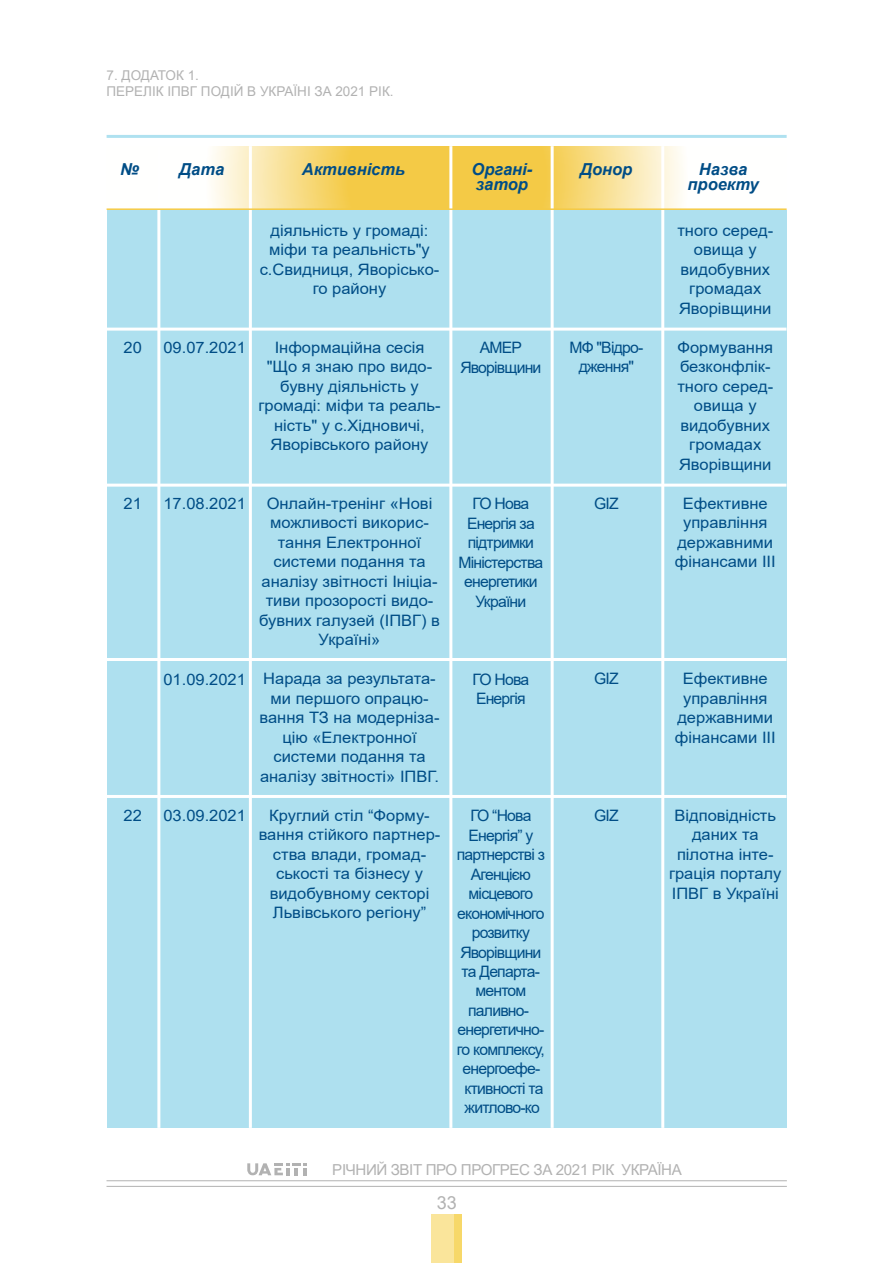
<style>
.page{position:relative;width:893px;height:1263px;background:#fff}
.page>*{position:absolute;margin:0;border:0;box-sizing:border-box;transform-origin:0 0}
.t1{font:18px "Arial";color:#b2b2b2}
.t2{font:italic 700 16.5px/15px "Arial";color:#004d86}
.t3{font:15.75px/19.5px "Arial";color:#004d86;text-align:center;scale:1.05 1}
.t4{font:15.75px/19.5px "Arial";letter-spacing:-.05em;color:#004d86;text-align:center}
.t5{font:15.75px "Arial";color:#004d86}
.t6{font:15.15px "Arial";letter-spacing:-.025em;color:#b2b2b2}
.t7{font:13.5px/16.5px "Arial";color:#b2b2b2}
</style>
<div class="page">
<div style="left:107px;top:146px;width:679px;height:982px;background:#aee0ef"></div>
<svg style="left:107px;top:146px;width:679px;height:62px;background:#f9e4a2"></svg>
<hr style="left:157px;top:146px;width:3px;height:982px;background:#fff">
<hr style="left:249px;top:146px;width:3px;height:982px;background:#fff">
<hr style="left:449px;top:146px;width:3px;height:982px;background:#fff">
<hr style="left:551px;top:146px;width:3px;height:982px;background:#fff">
<hr style="left:661px;top:146px;width:3px;height:982px;background:#fff">
<hr style="left:107px;top:135px;width:680px;height:3px;background:#5fc4e1">
<hr style="left:107px;top:208px;width:680px;height:2px;background:#f4ca46">
<hr style="left:107px;top:1186px;width:680px;height:1px;background:#b2b2b2">
<hr style="left:107px;top:1180px;width:680px;height:1px;background:#b2b2b2">
<div style="left:431px;top:1215px;width:31px;height:48px;background:#fae59b"></div>
<div style="left:455px;top:1215px;width:7px;height:48px;background:#f7d869"></div>
<svg style="left:247px;top:1163px;width:60px;height:12px"></svg>
<hr style="left:106px;top:328px;width:680px;height:3px;background:#fff">
<hr style="left:106px;top:484px;width:680px;height:3px;background:#fff">
<hr style="left:106px;top:658px;width:680px;height:3px;background:#fff">
<hr style="left:106px;top:795px;width:680px;height:3px;background:#fff">
<p class="t7" style="left:107px;top:66px;width:289px">7. ДОДАТОК 1.<br>ПЕРЕЛІК ІПВГ ПОДІЙ В УКРАЇНІ ЗА 2021 РІК.</p>
<p class="t2" style="left:120px;top:162px;width:20px">№</p>
<p class="t2" style="left:179px;top:162px;width:46px">Дата</p>
<p class="t2" style="left:302px;top:162px;width:105px">Активність</p>
<p class="t2" style="left:472px;top:162px;width:62px">Органі&shy;затор</p>
<p class="t2" style="left:580px;top:162px;width:54px">Донор</p>
<p class="t2" style="left:688px;top:162px;width:73px;text-align:center">Назва проекту</p>
<p class="t3" style="left:260px;top:221px;width:173px">діяльність у громаді: міфи та реальність"у с.Свидниця, Яворісько&shy;го району</p>
<p class="t3" style="left:124px;top:338px;width:19px">20</p>
<p class="t3" style="left:163px;top:338px;width:80px">09.07.2021</p>
<p class="t3" style="left:258px;top:338px;width:175px">Інформаційна сесія "Що я знаю про видо&shy;бувну діяльність у громаді: міфи та реаль&shy;ність" у с.Хідновичі,<br>Яворівського району</p>
<p class="t4" style="left:460px;top:338px;width:83px">АМЕР<br>Яворівщини</p>
<p class="t4" style="left:570px;top:337px;width:75px">МФ "Відро&shy;дження"</p>
<p class="t3" style="left:124px;top:494px;width:19px">21</p>
<p class="t3" style="left:124px;top:806px;width:19px">22</p>
<p class="t3" style="left:163px;top:494px;width:80px">17.08.2021</p>
<p class="t3" style="left:163px;top:669px;width:80px">01.09.2021</p>
<p class="t3" style="left:163px;top:806px;width:80px">03.09.2021</p>
<p class="t3" style="left:259px;top:494px;width:174px">Онлайн-тренінг «Нові можливості викорис&shy;тання Електронної системи подання та аналізу звітності Ініціа&shy;тиви прозорості видо&shy;бувних галузей (ІПВГ) в<br>Україні»</p>
<p class="t3" style="left:260px;top:669px;width:173px">Нарада за результата&shy;ми першого опрацю&shy;вання ТЗ на модерніза&shy;цію «Електронної системи подання та аналізу звітності» ІПВГ.</p>
<p class="t3" style="left:259px;top:805px;width:174px">Круглий стіл “Форму&shy;вання стійкого партнер&shy;ства влади, громад&shy;ськості та бізнесу у видобувному секторі<br>Львівського регіону”</p>
<p class="t4" style="left:459px;top:494px;width:86px">ГО Нова<br>Енергія за підтримки<br>Міністерства енергетики<br>України</p>
<p class="t4" style="left:473px;top:669px;width:58px;text-align:left">ГО Нова<br>Енергія</p>
<p class="t4" style="left:457px;top:806px;width:90px">ГО “Нова<br>Енергія” у партнерстві з<br>Агенцією місцевого економічного розвитку<br>Яворівщини та Департа&shy;ментом паливно&shy;енергетично&shy;го комплексу, енергоефе&shy;ктивності та житлово-ко</p>
<p class="t5" style="left:594px;top:492px;width:26px">GIZ</p>
<p class="t5" style="left:594px;top:668px;width:26px">GIZ</p>
<p class="t5" style="left:594px;top:804px;width:26px">GIZ</p>
<p class="t3" style="left:677px;top:221px;width:93px">тного серед&shy;овища у видобувних громадах<br>Яворівщини</p>
<p class="t3" style="left:677px;top:338px;width:93px">Формування безконфлік&shy;тного серед&shy;овища у видобувних громадах<br>Яворівщини</p>
<p class="t3" style="left:675px;top:494px;width:98px">Ефективне управління державними фінансами ІІІ</p>
<p class="t3" style="left:675px;top:669px;width:98px">Ефективне управління державними фінансами ІІІ</p>
<p class="t3" style="left:669px;top:806px;width:108px">Відповідність даних та пілотна інте&shy;грація порталу<br>ІПВГ в Україні</p>
<p class="t6" style="left:332px;top:1159px;width:351px">РІЧНИЙ ЗВІТ ПРО ПРОГРЕС ЗА 2021 РІК УКРАЇНА</p>
<p class="t1" style="left:437px;top:1190px;width:22px">33</p>
</div>
